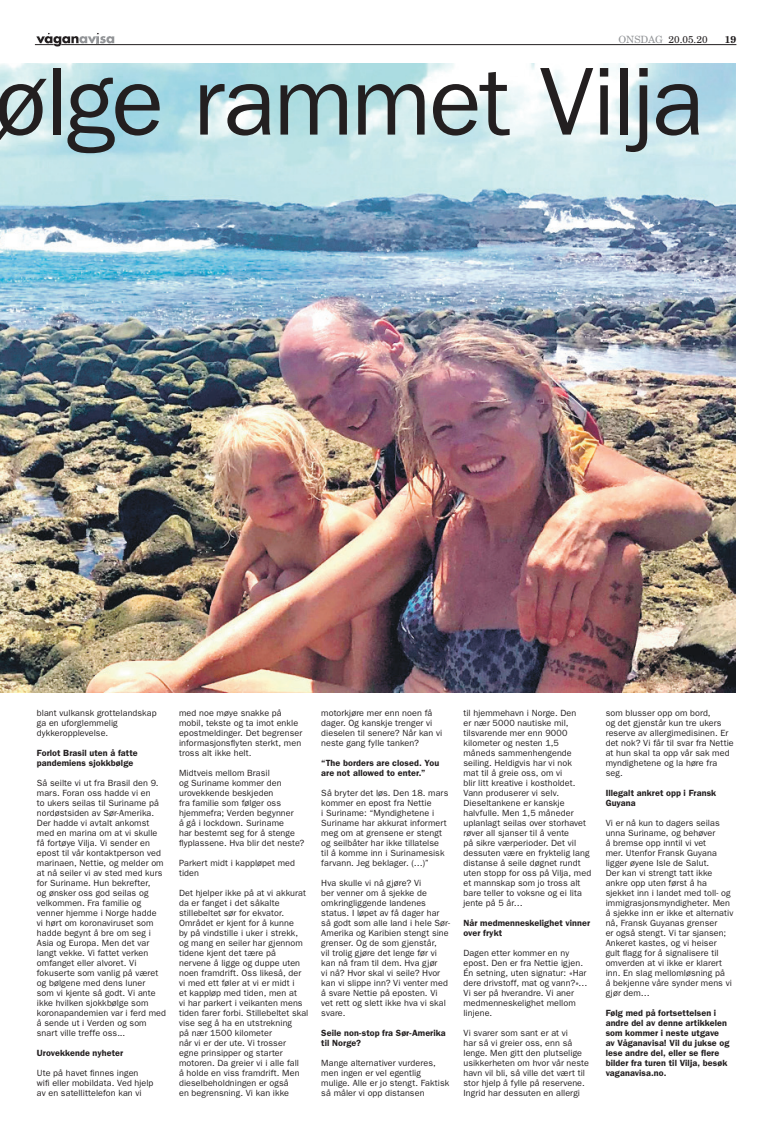
<style>
.page{position:relative;width:772px;height:1134px;background:#fff}
.page>*{position:absolute;margin:0;border:0;box-sizing:border-box;transform-origin:0 0}
.t1{font:97px "ITC Franklin Gothic Std";letter-spacing:-.025em;color:#231f20}
.t2{font:10px "New Century Schlbk LT Std";letter-spacing:-.005em;color:#231f20}
.t3{font:700 10px "New Century Schlbk LT Std";color:#231f20}
.t4{font:9px/10px "ITC Franklin Gothic Std";letter-spacing:.01em;color:#231f20}
.t5{font:600 9px/10px "ITC Franklin Gothic Std";letter-spacing:.01em;color:#231f20}
.s1{color:#939598}
</style>
<div class="page">
<hr style="left:35px;top:44px;width:700px;height:1px;background:#231f20">
<svg style="left:36px;top:33px;width:78px;height:13px"></svg>
<img style="left:0;top:63px;width:734px;height:629px">
<p class="t2" style="left:618px;top:33px;width:91px"><span class="s1">ONSDAG</span> 20.05.20</p>
<p class="t3" style="left:724px;top:33px;width:13px">19</p>
<h1 class="t1" style="left:-6px;top:46px;width:711px">ølge rammet Vilja</h1>
<p class="t4" style="left:37px;top:708px;width:121px">blant vulkansk grottelandskap ga en uforglemmelig dykkeropplevelse.</p>
<p class="t5" style="left:37px;top:748px;width:102px">Forlot Brasil uten å fatte pandemiens sjokkbølge</p>
<p class="t4" style="left:37px;top:778px;width:131px">Så seilte vi ut fra Brasil den 9. mars. Foran oss hadde vi en<br>to ukers seilas til Suriname på nordøstsiden av Sør-Amerika.<br>Der hadde vi avtalt ankomst med en marina om at vi skulle få fortøye Vilja. Vi sender en epost til vår kontaktperson ved marinaen, Nettie, og melder om at nå seiler vi av sted med kurs for Suriname. Hun bekrefter,<br>og ønsker oss god seilas og velkommen. Fra familie og venner hjemme i Norge hadde<br>vi hørt om koronaviruset som hadde begynt å bre om seg i<br>Asia og Europa. Men det var langt vekke. Vi fattet verken omfanget eller alvoret. Vi fokuserte som vanlig på været og bølgene med dens luner<br>som vi kjente så godt. Vi ante ikke hvilken sjokkbølge som koronapandemien var i ferd med å sende ut i Verden og som snart ville treffe oss...</p>
<p class="t5" style="left:37px;top:1048px;width:88px">Urovekkende nyheter</p>
<p class="t4" style="left:37px;top:1068px;width:118px">Ute på havet finnes ingen wifi eller mobildata. Ved hjelp av en satellittelefon kan vi</p>
<p class="t4" style="left:179px;top:708px;width:125px">med noe møye snakke på mobil, tekste og ta imot enkle epostmeldinger. Det begrenser informasjonsflyten sterkt, men tross alt ikke helt.</p>
<p class="t4" style="left:179px;top:768px;width:127px">Midtveis mellom Brasil<br>og Suriname kommer den urovekkende beskjeden<br>fra familie som følger oss hjemmefra; Verden begynner<br>å gå i lockdown. Suriname<br>har bestemt seg for å stenge flyplassene. Hva blir det neste?</p>
<p class="t4" style="left:179px;top:858px;width:117px">Parkert midt i kappløpet med tiden</p>
<p class="t4" style="left:179px;top:888px;width:131px">Det hjelper ikke på at vi akkurat da er fanget i det såkalte stillebeltet sør for ekvator.<br>Området er kjent for å kunne<br>by på vindstille i uker i strekk, og mang en seiler har gjennom tidene kjent det tære på nervene å ligge og duppe uten noen framdrift. Oss likeså, der vi med ett føler at vi er midt i<br>et kappløp med tiden, men at<br>vi har parkert i veikanten mens tiden farer forbi. Stillebeltet skal vise seg å ha en utstrekning<br>på nær 1500 kilometer<br>når vi er der ute. Vi trosser<br>egne prinsipper og starter motoren. Da greier vi i alle fall<br>å holde en viss framdrift. Men dieselbeholdningen er også<br>en begrensning. Vi kan ikke</p>
<p class="t4" style="left:321px;top:708px;width:122px">motorkjøre mer enn noen få dager. Og kanskje trenger vi dieselen til senere? Når kan vi neste gang fylle tanken?</p>
<p class="t5" style="left:321px;top:757px;width:119px">“The borders are closed. You are not allowed to enter.”</p>
<p class="t4" style="left:321px;top:788px;width:128px">Så bryter det løs. Den 18. mars kommer en epost fra Nettie<br>i Suriname: “Myndighetene i<br>Suriname har akkurat informert meg om at grensene er stengt og seilbåter har ikke tillatelse til å komme inn i Surinamesisk farvann. Jeg beklager. (…)”</p>
<p class="t4" style="left:321px;top:878px;width:130px">Hva skulle vi nå gjøre? Vi<br>ber venner om å sjekke de omkringliggende landenes status. I løpet av få dager har så godt som alle land i hele Sør-<br>Amerika og Karibien stengt sine grenser. Og de som gjenstår,<br>vil trolig gjøre det lenge før vi kan nå fram til dem. Hva gjør<br>vi nå? Hvor skal vi seile? Hvor kan vi slippe inn? Vi venter med å svare Nettie på eposten. Vi vet rett og slett ikke hva vi skal svare.</p>
<p class="t5" style="left:321px;top:1027px;width:126px">Seile non-stop fra Sør-Amerika til Norge?</p>
<p class="t4" style="left:321px;top:1058px;width:129px">Mange alternativer vurderes, men ingen er vel egentlig mulige. Alle er jo stengt. Faktisk så måler vi opp distansen</p>
<p class="t4" style="left:463px;top:708px;width:129px">til hjemmehavn i Norge. Den<br>er nær 5000 nautiske mil, tilsvarende mer enn 9000 kilometer og nesten 1,5 måneds sammenhengende seiling. Heldigvis har vi nok<br>mat til å greie oss, om vi<br>blir litt kreative i kostholdet.<br>Vann produserer vi selv.<br>Dieseltankene er kanskje halvfulle. Men 1,5 måneder uplanlagt seilas over storhavet røver all sjanser til å vente<br>på sikre værperioder. Det vil dessuten være en fryktelig lang distanse å seile døgnet rundt uten stopp for oss på Vilja, med et mannskap som jo tross alt bare teller to voksne og ei lita jente på 5 år…</p>
<p class="t5" style="left:463px;top:917px;width:128px">Når medmenneskelighet vinner over frykt</p>
<p class="t4" style="left:463px;top:948px;width:125px">Dagen etter kommer en ny epost. Den er fra Nettie igjen.<br>Én setning, uten signatur: «Har dere drivstoff, mat og vann?»…<br>Vi ser på hverandre. Vi aner medmenneskelighet mellom linjene.</p>
<p class="t4" style="left:463px;top:1027px;width:127px">Vi svarer som sant er at vi<br>har så vi greier oss, enn så lenge. Men gitt den plutselige usikkerheten om hvor vår neste havn vil bli, så ville det vært til stor hjelp å fylle på reservene.<br>Ingrid har dessuten en allergi</p>
<p class="t4" style="left:605px;top:707px;width:129px">som blusser opp om bord,<br>og det gjenstår kun tre ukers reserve av allergimedisinen. Er det nok? Vi får til svar fra Nettie at hun skal ta opp vår sak med myndighetene og la høre fra seg.</p>
<p class="t5" style="left:605px;top:787px;width:112px">Illegalt ankret opp i Fransk<br>Guyana</p>
<p class="t4" style="left:605px;top:817px;width:129px">Vi er nå kun to dagers seilas unna Suriname, og behøver<br>å bremse opp inntil vi vet<br>mer. Utenfor Fransk Guyana ligger øyene Isle de Salut.<br>Der kan vi strengt tatt ikke ankre opp uten først å ha sjekket inn i landet med toll- og immigrasjonsmyndigheter. Men å sjekke inn er ikke et alternativ nå, Fransk Guyanas grenser<br>er også stengt. Vi tar sjansen;<br>Ankeret kastes, og vi heiser<br>gult flagg for å signalisere til omverden at vi ikke er klarert inn. En slag mellomløsning på<br>å bekjenne våre synder mens vi gjør dem…</p>
<p class="t5" style="left:605px;top:1007px;width:125px">Følg med på fortsettelsen i andre del av denne artikkelen som kommer i neste utgave av Våganavisa! Vil du jukse og lese andre del, eller se flere bilder fra turen til Vilja, besøk vaganavisa.no.</p>
</div>
